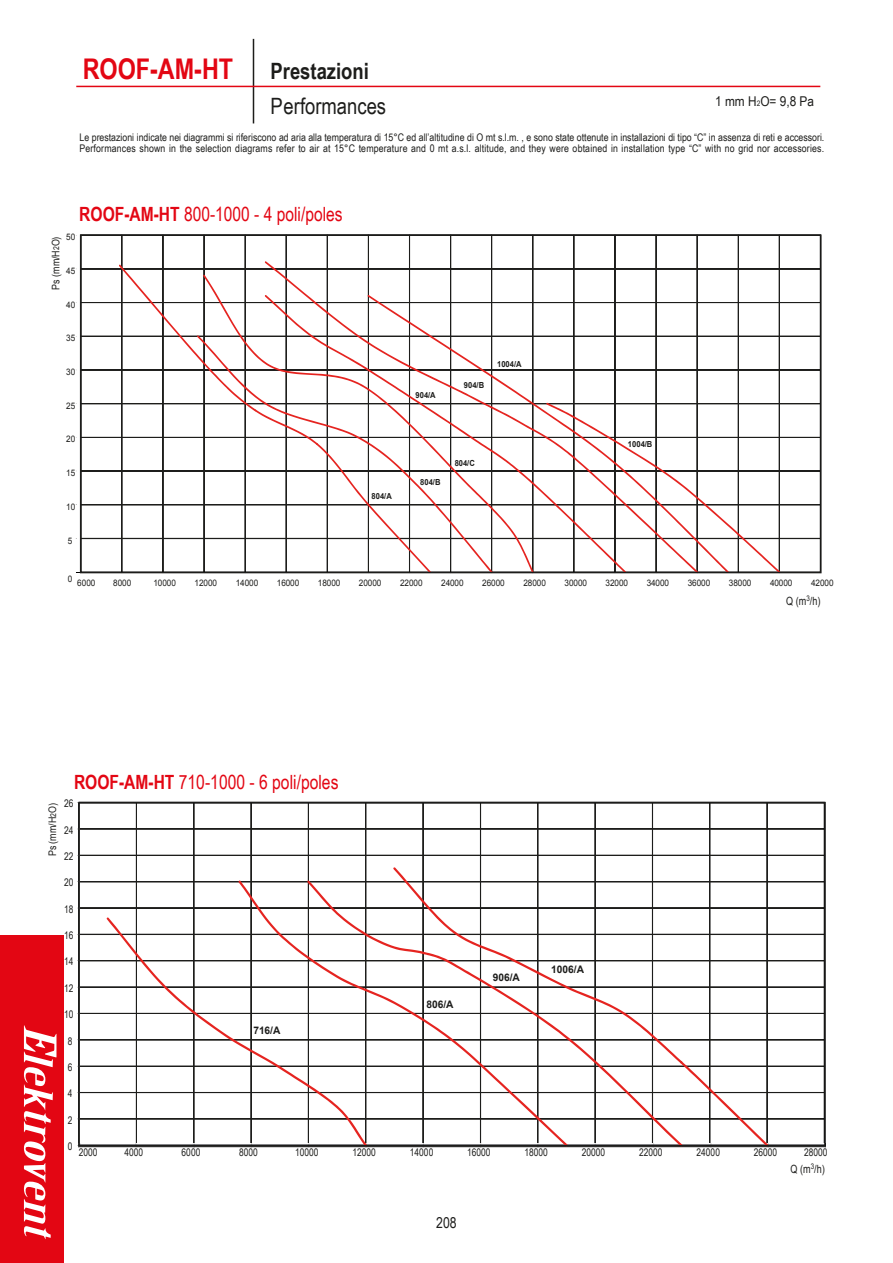
<style>
.page{position:relative;width:893px;height:1263px;background:#fff}
.page>*{position:absolute;margin:0;border:0;box-sizing:border-box;transform-origin:0 0}
.t1{font:700 28.5px "Arial Narrow";color:#e30613}
.t2{font:22.5px "Arial Narrow";color:#1d1d1b}
.t3{font:700 22.5px "Arial Narrow";color:#1d1d1b}
.t4{font:19.65px "Arial Narrow";color:#e30613}
.t5{font:15px "Arial Narrow";color:#1d1d1b}
.t6{font:13.5px "Arial Narrow";color:#1d1d1b;scale:1.07 1}
.t7{font:11.4px "Arial";color:#1d1d1b;scale:.8 1}
.t8{font:10.5px/10.5px "Arial Narrow";letter-spacing:.005em;color:#1d1d1b}
.t9{font:700 10.5px "Arial";color:#1d1d1b}
.t10{font:10.5px "Arial";color:#1d1d1b;scale:.85 1}
.t11{font:9px "Arial";letter-spacing:-.005em;color:#1d1d1b;scale:.91 1}
.t12{font:700 8.4px "Arial";letter-spacing:-.005em;color:#1d1d1b;scale:.91 1}
.s1{font-size:7.5px}
.s2{font-weight:700}
.s3{font-size:8.1px}
</style>
<div class="page">
<hr style="left:253px;top:39px;width:1px;height:84px;background:#1d1d1b">
<hr style="left:76px;top:86px;width:744px;height:1px;background:#e30613">
<svg style="left:83px;top:237px;width:736px;height:303px"></svg>
<svg style="left:119px;top:265px;width:146px;height:305px"></svg>
<svg style="left:197px;top:335px;width:6px;height:235px"></svg>
<svg style="left:203px;top:275px;width:62px;height:295px"></svg>
<svg style="left:265px;top:261px;width:433px;height:309px"></svg>
<svg style="left:368px;top:295px;width:361px;height:275px"></svg>
<svg style="left:546px;top:403px;width:234px;height:167px"></svg>
<div style="left:80px;top:234px;width:742px;height:339px;border:2px solid #1d1d1b"></div>
<svg style="left:81px;top:805px;width:742px;height:315px"></svg>
<img style="left:78px;top:1146px;width:747px;height:1px">
<svg style="left:238px;top:880px;width:69px;height:37px"></svg>
<svg style="left:307px;top:880px;width:373px;height:263px"></svg>
<svg style="left:680px;top:1061px;width:88px;height:82px"></svg>
<svg style="left:393px;top:867px;width:289px;height:196px"></svg>
<svg style="left:107px;top:917px;width:260px;height:226px"></svg>
<div style="left:78px;top:802px;width:748px;height:344px;border:2px solid #1d1d1b"></div>
<div style="left:0;top:935px;width:64px;height:328px;background:#e30613"></div>
<svg style="left:24px;top:1025px;width:32px;height:214px"></svg>
<h1 class="t1" style="left:83px;top:47px;width:152px">ROOF-AM-HT</h1>
<h2 class="t3" style="left:270px;top:54px;width:100px">Prestazioni</h2>
<h2 class="t2" style="left:270px;top:89px;width:117px">Performances</h2>
<p class="t6" style="left:715px;top:92px;width:94px">1 mm H<span class="s1">2</span>O= 9,8 Pa</p>
<p class="t8" style="left:80px;top:132px;width:746px">Le prestazioni indicate nei diagrammi si riferiscono ad aria alla temperatura di 15°C ed all’altitudine di O mt s.l.m. , e sono state ottenute in installazioni di tipo “C” in assenza di reti e accessori.<br>Performances shown in the selection diagrams refer to air at 15°C temperature and 0 mt a.s.l. altitude, and they were obtained in installation type “C” with no grid nor accessories.</p>
<h3 class="t4" style="left:79px;top:200px;width:265px"><span class="s2">ROOF-AM-HT</span> 800-1000 - 4 poli/poles</h3>
<p class="t11" style="left:66px;top:231px;width:12px">50</p>
<p class="t10" style="left:49px;top:290px;width:64px;rotate:-90deg">Ps (mm/H<span class="s3">2</span>O)</p>
<p class="t11" style="left:66px;top:265px;width:12px">45</p>
<p class="t11" style="left:66px;top:299px;width:12px">40</p>
<p class="t11" style="left:66px;top:332px;width:12px">35</p>
<p class="t11" style="left:66px;top:366px;width:12px">30</p>
<p class="t11" style="left:66px;top:400px;width:12px">25</p>
<p class="t11" style="left:66px;top:433px;width:12px">20</p>
<p class="t11" style="left:66px;top:467px;width:12px">15</p>
<p class="t11" style="left:66px;top:501px;width:12px">10</p>
<p class="t11" style="left:68px;top:534px;width:6px">5</p>
<p class="t12" style="left:416px;top:390px;width:24px">904/A</p>
<p class="t12" style="left:464px;top:380px;width:24px">904/B</p>
<p class="t12" style="left:497px;top:359px;width:28px">1004/A</p>
<p class="t12" style="left:372px;top:491px;width:24px">804/A</p>
<p class="t12" style="left:420px;top:476px;width:24px">804/B</p>
<p class="t12" style="left:455px;top:457px;width:24px">804/C</p>
<p class="t12" style="left:628px;top:438px;width:28px">1004/B</p>
<p class="t11" style="left:68px;top:572px;width:6px">0</p>
<p class="t11" style="left:77px;top:577px;width:22px">6000</p>
<p class="t11" style="left:113px;top:577px;width:21px">8000</p>
<p class="t11" style="left:153px;top:577px;width:26px">10000</p>
<p class="t11" style="left:195px;top:577px;width:26px">12000</p>
<p class="t11" style="left:236px;top:577px;width:26px">14000</p>
<p class="t11" style="left:277px;top:577px;width:26px">16000</p>
<p class="t11" style="left:318px;top:577px;width:26px">18000</p>
<p class="t11" style="left:359px;top:577px;width:26px">20000</p>
<p class="t11" style="left:400px;top:577px;width:26px">22000</p>
<p class="t11" style="left:441px;top:577px;width:26px">24000</p>
<p class="t11" style="left:482px;top:577px;width:26px">26000</p>
<p class="t11" style="left:523px;top:577px;width:26px">28000</p>
<p class="t11" style="left:564px;top:577px;width:26px">30000</p>
<p class="t11" style="left:605px;top:577px;width:26px">32000</p>
<p class="t11" style="left:647px;top:577px;width:26px">34000</p>
<p class="t11" style="left:688px;top:577px;width:26px">36000</p>
<p class="t11" style="left:729px;top:577px;width:26px">38000</p>
<p class="t11" style="left:770px;top:577px;width:26px">40000</p>
<p class="t11" style="left:811px;top:577px;width:26px">42000</p>
<h3 class="t4" style="left:74px;top:767px;width:266px"><span class="s2">ROOF-AM-HT</span> 710-1000 - 6 poli/poles</h3>
<p class="t8" style="left:64px;top:798px;width:11px">26</p>
<p class="t10" style="left:46px;top:856px;width:64px;rotate:-90deg">Ps (mm/H<span class="s3">2</span>O)</p>
<p class="t8" style="left:64px;top:824px;width:11px">24</p>
<p class="t8" style="left:64px;top:851px;width:11px">22</p>
<p class="t8" style="left:64px;top:877px;width:11px">20</p>
<p class="t8" style="left:64px;top:903px;width:11px">18</p>
<p class="t8" style="left:64px;top:930px;width:11px">16</p>
<p class="t8" style="left:64px;top:956px;width:11px">14</p>
<p class="t8" style="left:64px;top:982px;width:11px">12</p>
<p class="t8" style="left:64px;top:1009px;width:11px">10</p>
<p class="t8" style="left:68px;top:1035px;width:6px">8</p>
<p class="t8" style="left:68px;top:1061px;width:6px">6</p>
<p class="t8" style="left:68px;top:1088px;width:6px">4</p>
<p class="t8" style="left:68px;top:1114px;width:6px">2</p>
<p class="t9" style="left:253px;top:1023px;width:29px">716/A</p>
<p class="t9" style="left:426px;top:997px;width:29px">806/A</p>
<p class="t9" style="left:493px;top:970px;width:29px">906/A</p>
<p class="t9" style="left:551px;top:962px;width:34px">1006/A</p>
<p class="t7" style="left:786px;top:593px;width:44px">Q (m<sup>3</sup>/h)</p>
<p class="t8" style="left:68px;top:1140px;width:6px">0</p>
<p class="t8" style="left:79px;top:1147px;width:20px">2000</p>
<p class="t8" style="left:124px;top:1147px;width:20px">4000</p>
<p class="t8" style="left:182px;top:1147px;width:20px">6000</p>
<p class="t8" style="left:239px;top:1147px;width:20px">8000</p>
<p class="t8" style="left:295px;top:1147px;width:25px">10000</p>
<p class="t8" style="left:352px;top:1147px;width:25px">12000</p>
<p class="t8" style="left:410px;top:1147px;width:25px">14000</p>
<p class="t8" style="left:467px;top:1147px;width:25px">16000</p>
<p class="t8" style="left:524px;top:1147px;width:25px">18000</p>
<p class="t8" style="left:582px;top:1147px;width:25px">20000</p>
<p class="t8" style="left:639px;top:1147px;width:25px">22000</p>
<p class="t8" style="left:696px;top:1147px;width:25px">24000</p>
<p class="t8" style="left:754px;top:1147px;width:25px">26000</p>
<p class="t8" style="left:804px;top:1147px;width:25px">28000</p>
<h3 class="t5" style="left:436px;top:1212px;width:22px">208</h3>
<p class="t7" style="left:790px;top:1161px;width:44px">Q (m<sup>3</sup>/h)</p>
</div>
